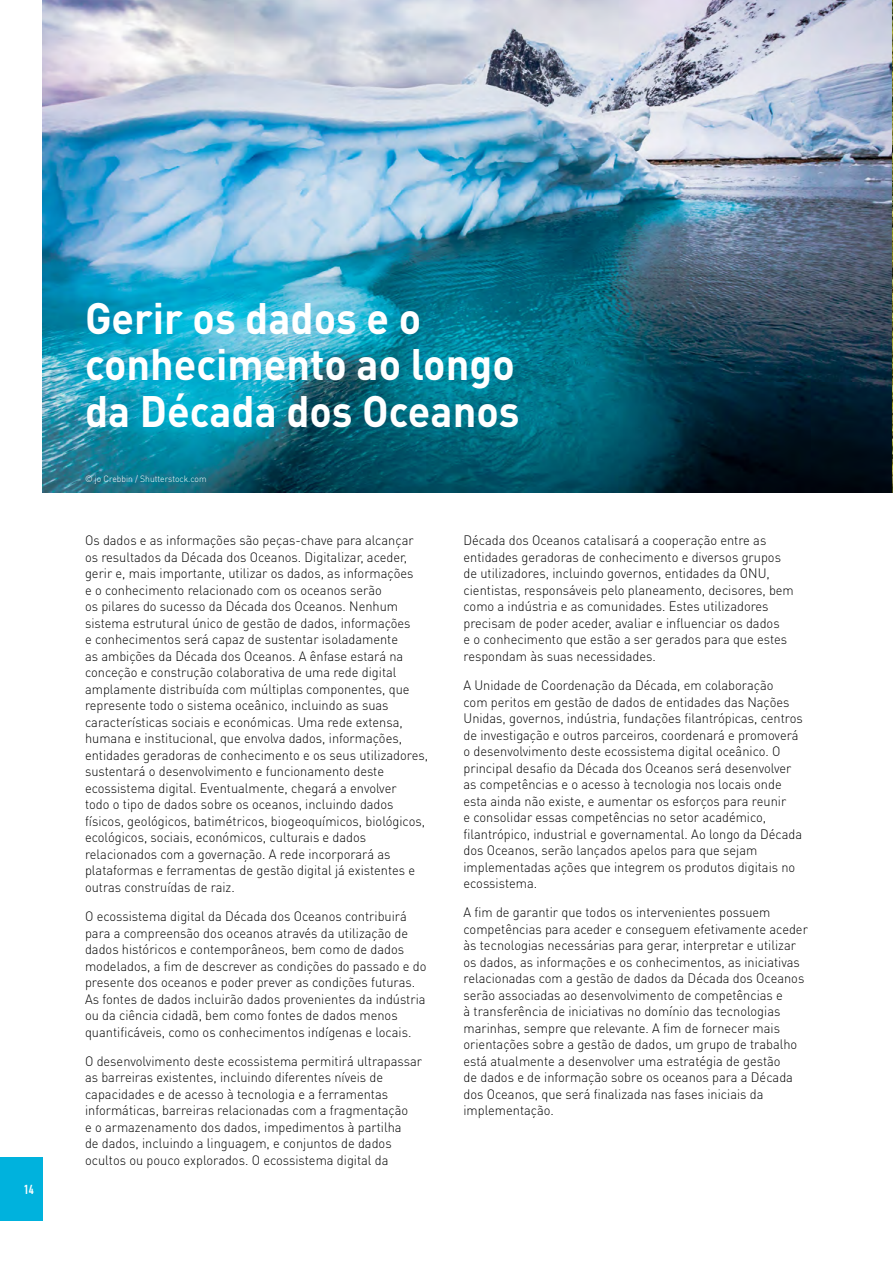
<style>
.page{position:relative;width:893px;height:1263px;background:#fff}
.page>*{position:absolute;margin:0;border:0;box-sizing:border-box;transform-origin:0 0}
.t1{font:700 43.5px/46.5px "DINOT";color:#fff;scale:.95 1}
.t2{font:300 13.5px/16.5px "DINOT";color:#000;scale:.95 1}
.t3{font:500 condensed 13.5px "DIN Next LT Pro";color:#fff;scale:.95 1}
.t4{font:300 9px "DINOT";color:#fff;scale:.95 1}
</style>
<div class="page">
<img style="left:43px;top:0;width:850px;height:493px">
<div style="left:0;top:1157px;width:43px;height:63px;background:#00b2dd"></div>
<p class="t3" style="left:24px;top:1181px;width:12px">14</p>
<h1 class="t1" style="left:85px;top:293px;width:459px">Gerir os dados e o conhecimento ao longo da Década dos Oceanos</h1>
<p class="t4" style="left:85px;top:472px;width:129px">© jo Crebbin / Shutterstock.com</p>
<p class="t2" style="left:85px;top:532px;width:363px">Os dados e as informações são peças-chave para alcançar os resultados da Década dos Oceanos. Digitalizar, aceder, gerir e, mais importante, utilizar os dados, as informações<br>e o conhecimento relacionado com os oceanos serão<br>os pilares do sucesso da Década dos Oceanos. Nenhum sistema estrutural único de gestão de dados, informações<br>e conhecimentos será capaz de sustentar isoladamente<br>as ambições da Década dos Oceanos. A ênfase estará na conceção e construção colaborativa de uma rede digital amplamente distribuída com múltiplas componentes, que represente todo o sistema oceânico, incluindo as suas características sociais e económicas. Uma rede extensa, humana e institucional, que envolva dados, informações, entidades geradoras de conhecimento e os seus utilizadores, sustentará o desenvolvimento e funcionamento deste ecossistema digital. Eventualmente, chegará a envolver<br>todo o tipo de dados sobre os oceanos, incluindo dados físicos, geológicos, batimétricos, biogeoquímicos, biológicos, ecológicos, sociais, económicos, culturais e dados relacionados com a governação. A rede incorporará as plataformas e ferramentas de gestão digital já existentes e outras construídas de raiz.</p>
<p class="t2" style="left:85px;top:907px;width:361px">O ecossistema digital da Década dos Oceanos contribuirá para a compreensão dos oceanos através da utilização de dados históricos e contemporâneos, bem como de dados modelados, a fim de descrever as condições do passado e do presente dos oceanos e poder prever as condições futuras.<br>As fontes de dados incluirão dados provenientes da indústria ou da ciência cidadã, bem como fontes de dados menos quantificáveis, como os conhecimentos indígenas e locais.</p>
<p class="t2" style="left:85px;top:1052px;width:356px">O desenvolvimento deste ecossistema permitirá ultrapassar as barreiras existentes, incluindo diferentes níveis de capacidades e de acesso à tecnologia e a ferramentas informáticas, barreiras relacionadas com a fragmentação<br>e o armazenamento dos dados, impedimentos à partilha<br>de dados, incluindo a linguagem, e conjuntos de dados ocultos ou pouco explorados. O ecossistema digital da</p>
<p class="t2" style="left:463px;top:532px;width:349px">Década dos Oceanos catalisará a cooperação entre as entidades geradoras de conhecimento e diversos grupos de utilizadores, incluindo governos, entidades da ONU, cientistas, responsáveis pelo planeamento, decisores, bem como a indústria e as comunidades. Estes utilizadores precisam de poder aceder, avaliar e influenciar os dados<br>e o conhecimento que estão a ser gerados para que estes respondam às suas necessidades.</p>
<p class="t2" style="left:463px;top:676px;width:359px">A Unidade de Coordenação da Década, em colaboração<br>com peritos em gestão de dados de entidades das Nações Unidas, governos, indústria, fundações filantrópicas, centros de investigação e outros parceiros, coordenará e promoverá o desenvolvimento deste ecossistema digital oceânico. O principal desafio da Década dos Oceanos será desenvolver as competências e o acesso à tecnologia nos locais onde esta ainda não existe, e aumentar os esforços para reunir<br>e consolidar essas competências no setor académico, filantrópico, industrial e governamental. Ao longo da Década dos Oceanos, serão lançados apelos para que sejam implementadas ações que integrem os produtos digitais no ecossistema.</p>
<p class="t2" style="left:463px;top:904px;width:364px">A fim de garantir que todos os intervenientes possuem competências para aceder e conseguem efetivamente aceder às tecnologias necessárias para gerar, interpretar e utilizar os dados, as informações e os conhecimentos, as iniciativas relacionadas com a gestão de dados da Década dos Oceanos serão associadas ao desenvolvimento de competências e<br>à transferência de iniciativas no domínio das tecnologias marinhas, sempre que relevante. A fim de fornecer mais orientações sobre a gestão de dados, um grupo de trabalho está atualmente a desenvolver uma estratégia de gestão<br>de dados e de informação sobre os oceanos para a Década dos Oceanos, que será finalizada nas fases iniciais da implementação.</p>
</div>
